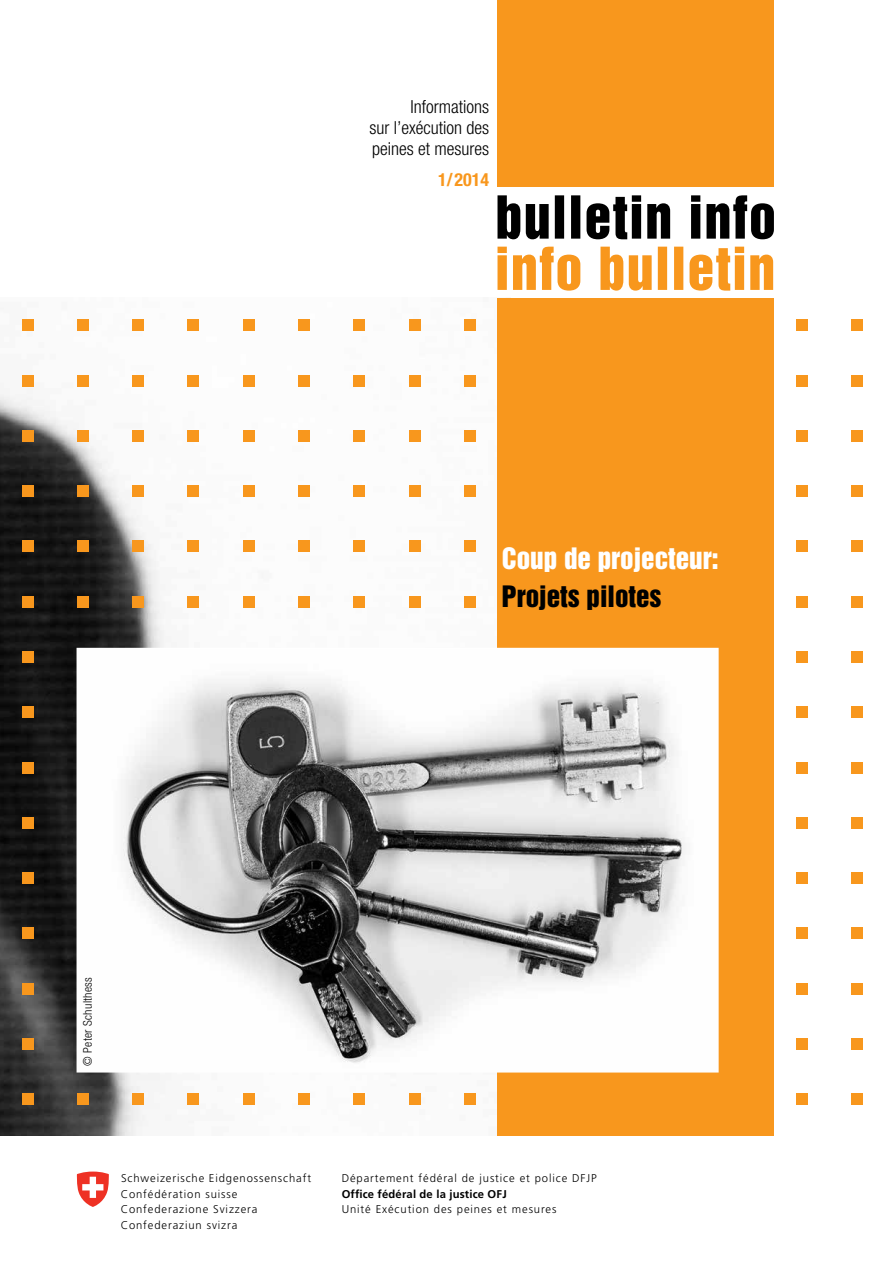
<style>
.page{position:relative;width:893px;height:1263px;background:#fff}
.page>*{position:absolute;margin:0;border:0;box-sizing:border-box;transform-origin:0 0}
.t1{font:27px "Helvetica Inserat LT Std";color:#fff}
.t2{font:27px "Helvetica Inserat LT Std";color:#000}
.t3{font:300 condensed 18px/21px "Helvetica Neue LT Std";color:#000;text-align:justify}
.t4{font:700 condensed 18px "Helvetica Neue LT Std";color:#f8971d}
.t5{font:300 condensed 12px "Helvetica Neue LT Std";letter-spacing:.025em;color:#000}
.t6{font:300 11.25px/15.5px "Frutiger LT Std";letter-spacing:.08em;color:#000}
.t7{font:700 11.25px "Frutiger LT Std";letter-spacing:.015em;color:#000}
</style>
<div class="page">
<img style="left:0;top:319px;width:476px;height:816px">
<div style="left:22px;top:320px;width:11px;height:11px;background:#f8971d"></div>
<div style="left:77px;top:320px;width:12px;height:11px;background:#f8971d"></div>
<div style="left:133px;top:320px;width:11px;height:11px;background:#f8971d"></div>
<div style="left:188px;top:320px;width:11px;height:11px;background:#f8971d"></div>
<div style="left:243px;top:320px;width:11px;height:11px;background:#f8971d"></div>
<div style="left:298px;top:320px;width:12px;height:11px;background:#f8971d"></div>
<div style="left:354px;top:320px;width:11px;height:11px;background:#f8971d"></div>
<div style="left:409px;top:320px;width:11px;height:11px;background:#f8971d"></div>
<div style="left:464px;top:320px;width:11px;height:11px;background:#f8971d"></div>
<div style="left:796px;top:320px;width:11px;height:11px;background:#f8971d"></div>
<div style="left:851px;top:320px;width:11px;height:11px;background:#f8971d"></div>
<div style="left:22px;top:375px;width:11px;height:11px;background:#f8971d"></div>
<div style="left:77px;top:375px;width:12px;height:11px;background:#f8971d"></div>
<div style="left:133px;top:375px;width:11px;height:11px;background:#f8971d"></div>
<div style="left:188px;top:375px;width:11px;height:11px;background:#f8971d"></div>
<div style="left:243px;top:375px;width:11px;height:11px;background:#f8971d"></div>
<div style="left:298px;top:375px;width:12px;height:11px;background:#f8971d"></div>
<div style="left:354px;top:375px;width:11px;height:11px;background:#f8971d"></div>
<div style="left:409px;top:375px;width:11px;height:11px;background:#f8971d"></div>
<div style="left:464px;top:375px;width:11px;height:11px;background:#f8971d"></div>
<div style="left:796px;top:375px;width:11px;height:11px;background:#f8971d"></div>
<div style="left:851px;top:375px;width:11px;height:11px;background:#f8971d"></div>
<div style="left:22px;top:430px;width:11px;height:11px;background:#f8971d"></div>
<div style="left:77px;top:430px;width:12px;height:11px;background:#f8971d"></div>
<div style="left:133px;top:430px;width:11px;height:11px;background:#f8971d"></div>
<div style="left:188px;top:430px;width:11px;height:11px;background:#f8971d"></div>
<div style="left:243px;top:430px;width:11px;height:11px;background:#f8971d"></div>
<div style="left:298px;top:430px;width:12px;height:11px;background:#f8971d"></div>
<div style="left:354px;top:430px;width:11px;height:11px;background:#f8971d"></div>
<div style="left:409px;top:430px;width:11px;height:11px;background:#f8971d"></div>
<div style="left:464px;top:430px;width:11px;height:11px;background:#f8971d"></div>
<div style="left:796px;top:430px;width:11px;height:11px;background:#f8971d"></div>
<div style="left:851px;top:430px;width:11px;height:11px;background:#f8971d"></div>
<div style="left:22px;top:485px;width:11px;height:12px;background:#f8971d"></div>
<div style="left:77px;top:485px;width:12px;height:12px;background:#f8971d"></div>
<div style="left:133px;top:485px;width:11px;height:12px;background:#f8971d"></div>
<div style="left:188px;top:485px;width:11px;height:12px;background:#f8971d"></div>
<div style="left:243px;top:485px;width:11px;height:12px;background:#f8971d"></div>
<div style="left:298px;top:485px;width:12px;height:12px;background:#f8971d"></div>
<div style="left:354px;top:485px;width:11px;height:12px;background:#f8971d"></div>
<div style="left:409px;top:485px;width:11px;height:12px;background:#f8971d"></div>
<div style="left:464px;top:485px;width:11px;height:12px;background:#f8971d"></div>
<div style="left:796px;top:485px;width:11px;height:12px;background:#f8971d"></div>
<div style="left:851px;top:485px;width:11px;height:12px;background:#f8971d"></div>
<div style="left:22px;top:541px;width:11px;height:11px;background:#f8971d"></div>
<div style="left:77px;top:541px;width:12px;height:11px;background:#f8971d"></div>
<div style="left:133px;top:541px;width:11px;height:11px;background:#f8971d"></div>
<div style="left:188px;top:541px;width:11px;height:11px;background:#f8971d"></div>
<div style="left:243px;top:541px;width:11px;height:11px;background:#f8971d"></div>
<div style="left:298px;top:541px;width:12px;height:11px;background:#f8971d"></div>
<div style="left:354px;top:541px;width:11px;height:11px;background:#f8971d"></div>
<div style="left:409px;top:541px;width:11px;height:11px;background:#f8971d"></div>
<div style="left:464px;top:541px;width:11px;height:11px;background:#f8971d"></div>
<div style="left:796px;top:541px;width:11px;height:11px;background:#f8971d"></div>
<div style="left:851px;top:541px;width:11px;height:11px;background:#f8971d"></div>
<div style="left:22px;top:596px;width:11px;height:11px;background:#f8971d"></div>
<div style="left:77px;top:596px;width:12px;height:11px;background:#f8971d"></div>
<div style="left:133px;top:596px;width:11px;height:11px;background:#f8971d"></div>
<div style="left:188px;top:596px;width:11px;height:11px;background:#f8971d"></div>
<div style="left:243px;top:596px;width:11px;height:11px;background:#f8971d"></div>
<div style="left:298px;top:596px;width:12px;height:11px;background:#f8971d"></div>
<div style="left:354px;top:596px;width:11px;height:11px;background:#f8971d"></div>
<div style="left:409px;top:596px;width:11px;height:11px;background:#f8971d"></div>
<div style="left:464px;top:596px;width:11px;height:11px;background:#f8971d"></div>
<div style="left:796px;top:596px;width:11px;height:11px;background:#f8971d"></div>
<div style="left:851px;top:596px;width:11px;height:11px;background:#f8971d"></div>
<div style="left:22px;top:651px;width:11px;height:12px;background:#f8971d"></div>
<div style="left:796px;top:651px;width:11px;height:12px;background:#f8971d"></div>
<div style="left:851px;top:651px;width:11px;height:12px;background:#f8971d"></div>
<div style="left:22px;top:707px;width:11px;height:11px;background:#f8971d"></div>
<div style="left:796px;top:707px;width:11px;height:11px;background:#f8971d"></div>
<div style="left:851px;top:707px;width:11px;height:11px;background:#f8971d"></div>
<div style="left:22px;top:762px;width:11px;height:11px;background:#f8971d"></div>
<div style="left:796px;top:762px;width:11px;height:11px;background:#f8971d"></div>
<div style="left:851px;top:762px;width:11px;height:11px;background:#f8971d"></div>
<div style="left:22px;top:817px;width:11px;height:11px;background:#f8971d"></div>
<div style="left:796px;top:817px;width:11px;height:11px;background:#f8971d"></div>
<div style="left:851px;top:817px;width:11px;height:11px;background:#f8971d"></div>
<div style="left:22px;top:872px;width:11px;height:12px;background:#f8971d"></div>
<div style="left:796px;top:872px;width:11px;height:12px;background:#f8971d"></div>
<div style="left:851px;top:872px;width:11px;height:12px;background:#f8971d"></div>
<div style="left:22px;top:928px;width:11px;height:11px;background:#f8971d"></div>
<div style="left:796px;top:928px;width:11px;height:11px;background:#f8971d"></div>
<div style="left:851px;top:928px;width:11px;height:11px;background:#f8971d"></div>
<div style="left:22px;top:983px;width:11px;height:11px;background:#f8971d"></div>
<div style="left:796px;top:983px;width:11px;height:11px;background:#f8971d"></div>
<div style="left:851px;top:983px;width:11px;height:11px;background:#f8971d"></div>
<div style="left:22px;top:1038px;width:11px;height:11px;background:#f8971d"></div>
<div style="left:796px;top:1038px;width:11px;height:11px;background:#f8971d"></div>
<div style="left:851px;top:1038px;width:11px;height:11px;background:#f8971d"></div>
<div style="left:22px;top:1094px;width:11px;height:11px;background:#f8971d"></div>
<div style="left:77px;top:1094px;width:12px;height:11px;background:#f8971d"></div>
<div style="left:133px;top:1094px;width:11px;height:11px;background:#f8971d"></div>
<div style="left:188px;top:1094px;width:11px;height:11px;background:#f8971d"></div>
<div style="left:243px;top:1094px;width:11px;height:11px;background:#f8971d"></div>
<div style="left:298px;top:1094px;width:12px;height:11px;background:#f8971d"></div>
<div style="left:354px;top:1094px;width:11px;height:11px;background:#f8971d"></div>
<div style="left:409px;top:1094px;width:11px;height:11px;background:#f8971d"></div>
<div style="left:464px;top:1094px;width:11px;height:11px;background:#f8971d"></div>
<div style="left:796px;top:1094px;width:11px;height:11px;background:#f8971d"></div>
<div style="left:851px;top:1094px;width:11px;height:11px;background:#f8971d"></div>
<div style="left:497px;top:0;width:277px;height:187px;background:#f8971d"></div>
<div style="left:497px;top:298px;width:277px;height:837px;background:#f8971d"></div>
<svg style="left:77px;top:1171px;width:32px;height:36px"></svg>
<svg style="left:497px;top:247px;width:276px;height:44px"></svg>
<svg style="left:497px;top:195px;width:277px;height:44px"></svg>
<img style="left:80px;top:651px;width:636px;height:418px">
<div style="left:77px;top:648px;width:642px;height:424px;border:2px solid #fff"></div>
<h2 class="t3" style="left:369px;top:96px;width:121px;text-indent:41px">Informations sur l’exécution des peines et mesures</h2>
<h2 class="t4" style="left:438px;top:169px;width:52px">1/2014</h2>
<h1 class="t1" style="left:502px;top:543px;width:218px">Coup de projecteur:</h1>
<h1 class="t2" style="left:502px;top:580px;width:161px">Projets pilotes</h1>
<p class="t5" style="left:81px;top:1066px;width:90px;rotate:-90deg">© Peter Schulthess</p>
<p class="t6" style="left:121px;top:1171px;width:192px">Schweizerische Eidgenossenschaft<br>Confédération suisse<br>Confederazione Svizzera<br>Confederaziun svizra</p>
<p class="t6" style="left:342px;top:1171px;width:256px">Département fédéral de justice et police DFJP</p>
<p class="t7" style="left:342px;top:1187px;width:166px">Office fédéral de la justice OFJ</p>
<p class="t6" style="left:342px;top:1202px;width:216px">Unité Exécution des peines et mesures</p>
</div>
